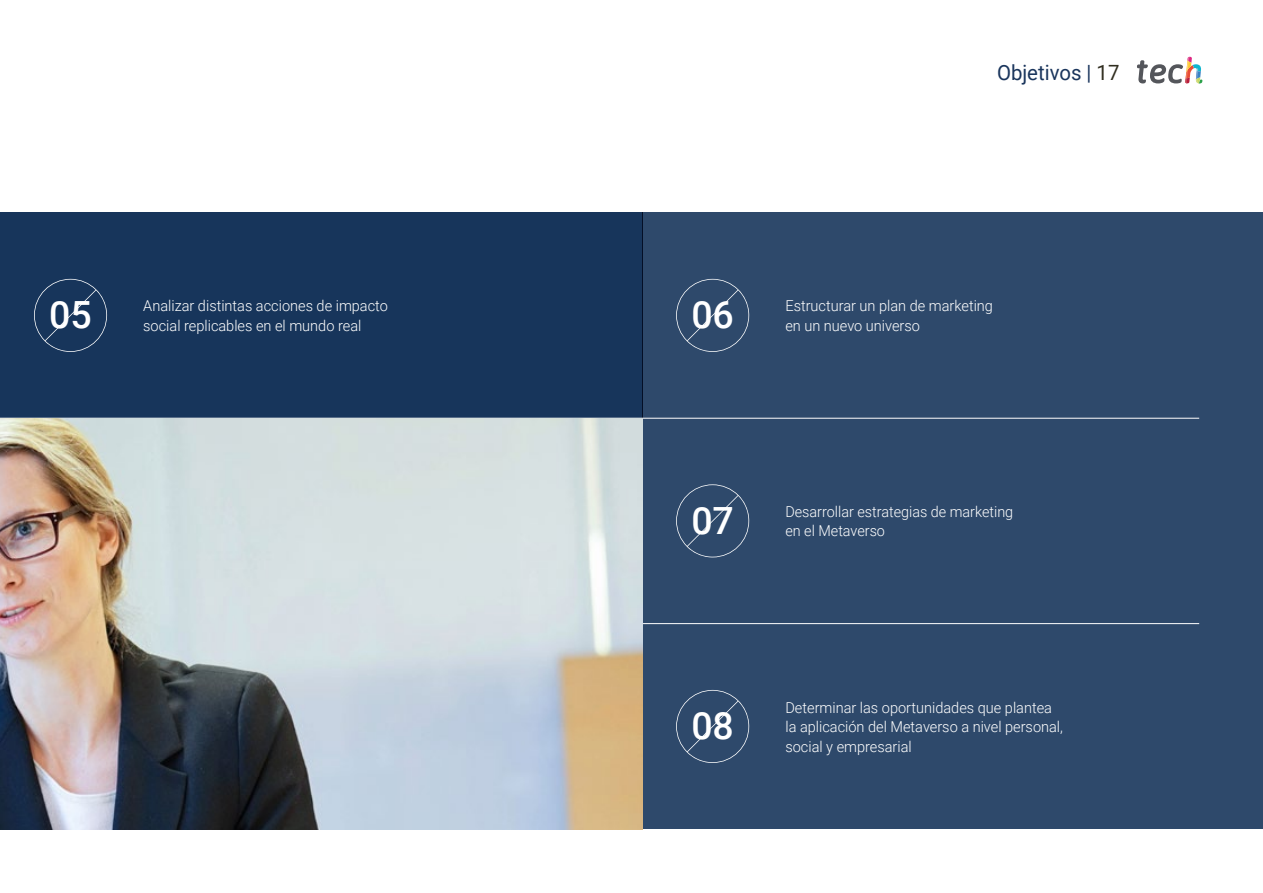
<style>
.page{position:relative;width:1263px;height:893px;background:#fff}
.page>*{position:absolute;margin:0;border:0;box-sizing:border-box;transform-origin:0 0}
.t1{font:500 37.5px "Roboto";color:#fff}
.t2{font:21px "Roboto";color:#1a355c}
.t3{font:300 15px/19.5px "Roboto";color:#fff}
.t4{font:300 15px/19.5px "Roboto";color:#fff;scale:.96 1}
.s1{color:#312e20}
</style>
<div class="page">
<div style="left:0;top:213px;width:642px;height:616px;background:#17355b"></div>
<svg style="left:1137px;top:57px;width:65px;height:27px"></svg>
<div style="left:642px;top:213px;width:621px;height:616px;background:#2e496b"></div>
<svg style="left:34px;top:279px;width:73px;height:73px"></svg>
<svg style="left:676px;top:279px;width:73px;height:73px"></svg>
<svg style="left:676px;top:484px;width:73px;height:73px"></svg>
<svg style="left:676px;top:690px;width:73px;height:73px"></svg>
<hr style="left:0;top:418px;width:1199px;height:1px;background:#fff">
<hr style="left:0;top:623px;width:1199px;height:1px;background:#fff">
<img style="left:0;top:418px;width:642px;height:411px">
<h2 class="t2" style="left:997px;top:57px;width:124px">Objetivos | <span class="s1">17</span></h2>
<p class="t3" style="left:143px;top:296px;width:246px">Analizar distintas acciones de impacto social replicables en el mundo real</p>
<p class="t3" style="left:785px;top:296px;width:209px">Estructurar un plan de marketing en un nuevo universo</p>
<h1 class="t1" style="left:49px;top:288px;width:44px">05</h1>
<h1 class="t1" style="left:691px;top:288px;width:44px">06</h1>
<h1 class="t1" style="left:691px;top:494px;width:44px">07</h1>
<p class="t4" style="left:785px;top:501px;width:239px">Desarrollar estrategias de marketing en el Metaverso</p>
<h1 class="t1" style="left:691px;top:699px;width:44px">08</h1>
<p class="t3" style="left:785px;top:697px;width:279px">Determinar las oportunidades que plantea la aplicación del Metaverso a nivel personal, social y empresarial</p>
</div>
